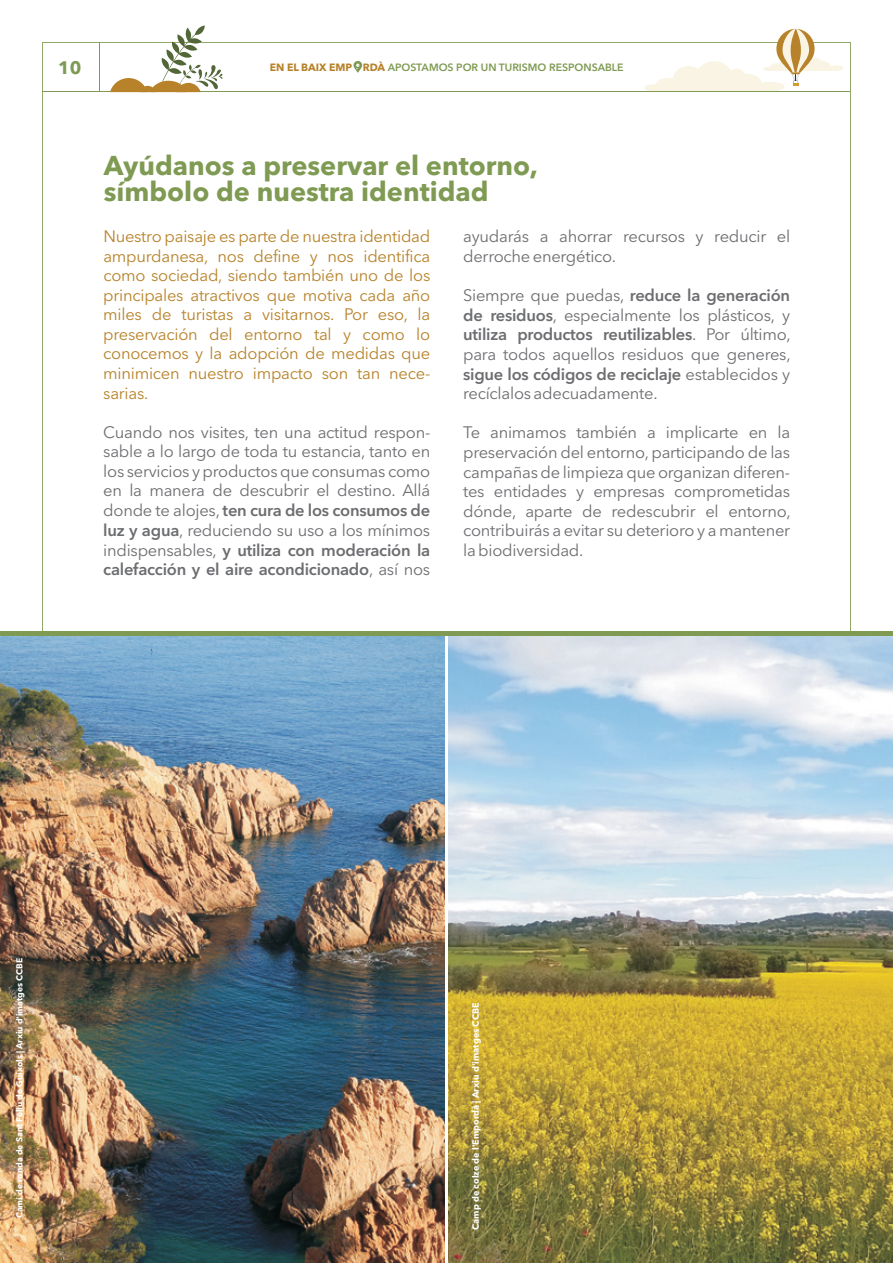
<style>
.page{position:relative;width:893px;height:1263px;background:#fff}
.page>*{position:absolute;margin:0;border:0;box-sizing:border-box;transform-origin:0 0}
.t1{font:700 27px/26.1px "Avenir Next LT Pro";color:#7f9a52}
.t2{font:700 18px "Avenir Next LT Pro";color:#7f9a52}
.t3{font:16.5px/19.6px "Avenir Next LT Pro";letter-spacing:-.015em;color:#6c6d70;text-align:justify}
.t4{font:16.5px/19.5px "Avenir Next LT Pro";letter-spacing:-.015em;color:#b78229;text-align:justify}
.t5{font:600 10.5px "Avenir Next LT Pro";color:#7f9a52}
.t6{font:700 9px "Avenir Next LT Pro";color:#fff}
.t7{font:700 8.55px "Avenir Next LT Pro";color:#fff}
.s1{font-weight:700;color:#b78229}
.s2{font-weight:600}
</style>
<div class="page">
<hr style="left:43px;top:91px;width:807px;height:1px;background:#7f9a52">
<svg style="left:644px;top:29px;width:200px;height:62px"></svg>
<svg style="left:110px;top:26px;width:113px;height:66px"></svg>
<hr style="left:99px;top:43px;width:1px;height:49px;background:#7f9a52">
<img style="left:0;top:636px;width:445px;height:627px">
<img style="left:448px;top:636px;width:445px;height:627px">
<div style="left:0;top:631px;width:893px;height:5px;background:#7f9a52"></div>
<svg style="left:353px;top:61px;width:9px;height:12px"></svg>
<svg style="left:356px;top:64px;width:3px;height:6px"></svg>
<p class="t2" style="left:58px;top:60px;width:25px">10</p>
<p class="t5" style="left:270px;top:63px;width:355px"><span class="s1">EN EL BAIX EMP RDÀ</span> APOSTAMOS POR UN TURISMO RESPONSABLE</p>
<h1 class="t1" style="left:104px;top:155px;width:436px">Ayúdanos a preservar el entorno, símbolo de nuestra identidad</h1>
<p class="t4" style="left:103px;top:228px;width:329px">Nuestro paisaje es parte de nuestra identidad ampurdanesa, nos define y nos identifica como sociedad, siendo también uno de los principales atractivos que motiva cada año miles de turistas a visitarnos. Por eso, la preservación del entorno tal y como lo conocemos y la adopción de medidas que minimicen nuestro impacto son tan nece&shy;sarias.</p>
<p class="t3" style="left:103px;top:424px;width:329px">Cuando nos visites, ten una actitud respon&shy;sable a lo largo de toda tu estancia, tanto en los servicios y productos que consumas como en la manera de descubrir el destino. Allá donde te alojes, <span class="s2">ten cura de los consumos de luz y agua</span>, reduciendo su uso a los mínimos indispensables, <span class="s2">y utiliza con moderación la calefacción y el aire acondicionado</span>, así nos</p>
<p class="t3" style="left:463px;top:228px;width:328px">ayudarás a ahorrar recursos y reducir el derroche energético.</p>
<p class="t3" style="left:463px;top:287px;width:329px">Siempre que puedas, <span class="s2">reduce la generación de residuos</span>, especialmente los plásticos, y <span class="s2">utiliza productos reutilizables</span>. Por último, para todos aquellos residuos que generes, <span class="s2">sigue los códigos de reciclaje</span> establecidos y recíclalos adecuadamente.</p>
<p class="t3" style="left:463px;top:424px;width:329px">Te animamos también a implicarte en la preservación del entorno, participando de las campañas de limpieza que organizan diferen&shy;tes entidades y empresas comprometidas dónde, aparte de redescubrir el entorno, contribuirás a evitar su deterioro y a mantener la biodiversidad.</p>
<p class="t7" style="left:16px;top:1218px;width:262px;rotate:-90deg">Camí de ronda de Sant Feliu de Guíxols | Arxiu d'imatges CCBE</p>
<p class="t6" style="left:472px;top:1230px;width:229px;rotate:-90deg">Camp de colze de l'Empordà | Arxiu d'imatges CCBE</p>
</div>
